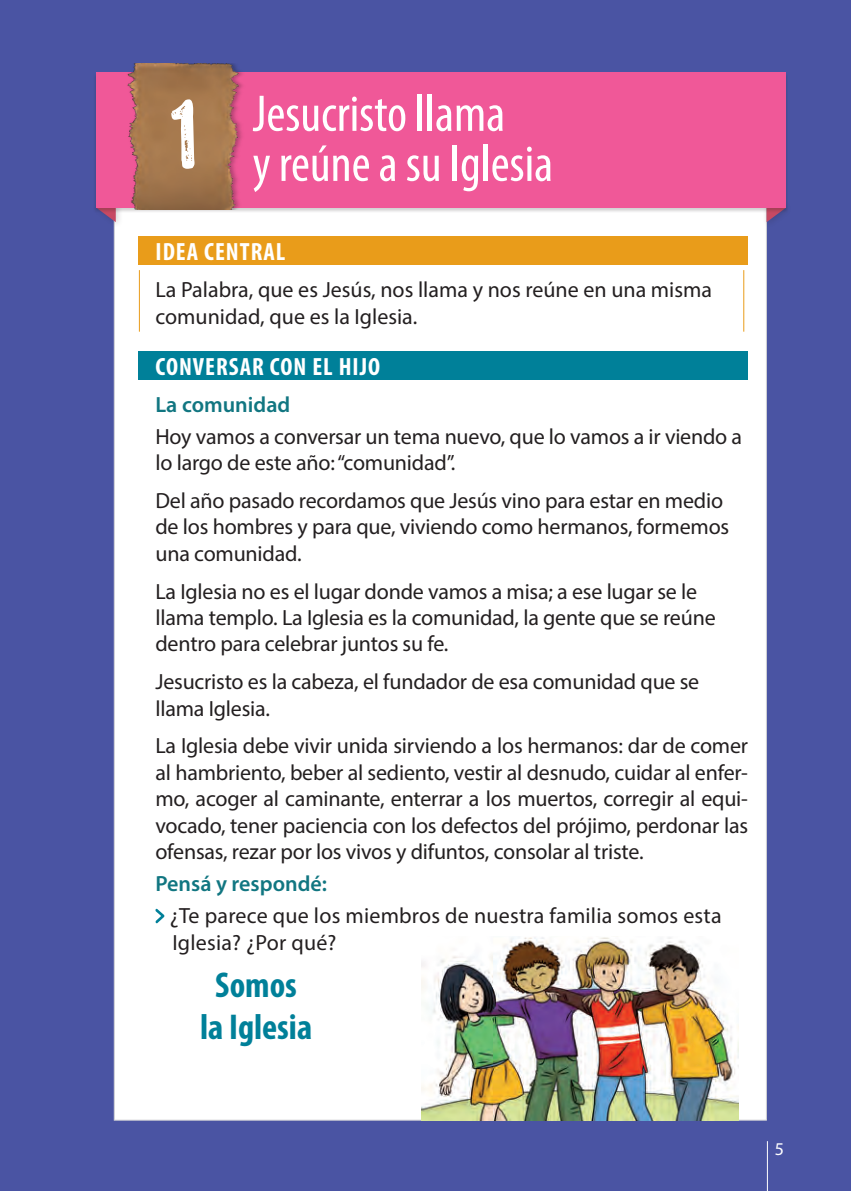
<style>
.page{position:relative;width:851px;height:1191px;background:#fff}
.page>*{position:absolute;margin:0;border:0;box-sizing:border-box;transform-origin:0 0}
.t1{font:condensed 52px/50px "Myriad Pro";color:#fff}
.t2{font:700 condensed 36px/42px "Myriad Pro";color:#008099;text-align:center}
.t3{font:700 condensed 25px "Myriad Pro";letter-spacing:.04em;color:#fff}
.t4{font:22px/26.4px "Myriad Pro";letter-spacing:-.01em;color:#231f20}
.t5{font:22px/26.4px "Myriad Pro";letter-spacing:.01em;color:#231f20}
.t6{font:600 22px "Myriad Pro";color:#117681}
.t7{font:18px "Myriad Pro";color:#fff}
</style>
<div class="page">
<div style="left:0;top:0;width:851px;height:1190px;background:#4a54a3"></div>
<div style="left:114px;top:122px;width:653px;height:998px;background:#fff;border:1px solid #d1d2d4"></div>
<img style="left:421px;top:937px;width:318px;height:182px">
<div style="left:92px;top:189px;width:31px;height:40px;background:#231f20;opacity:.2"></div>
<svg style="left:96px;top:213px;width:20px;height:9px"></svg>
<div style="left:762px;top:189px;width:31px;height:40px;background:#231f20;opacity:.2"></div>
<svg style="left:766px;top:213px;width:20px;height:9px"></svg>
<div style="left:93px;top:73px;width:695px;height:140px;background:#231f20;opacity:.2"></div>
<div style="left:96px;top:73px;width:690px;height:135px;background:#f05898"></div>
<hr style="left:139px;top:270px;width:1px;height:61px;background:#e99c1a">
<hr style="left:743px;top:270px;width:1px;height:61px;background:#e99c1a">
<div style="left:138px;top:237px;width:610px;height:28px;background:#e99c1a"></div>
<div style="left:138px;top:351px;width:610px;height:28px;background:#008099"></div>
<svg style="left:155px;top:908px;width:9px;height:15px"></svg>
<img style="left:114px;top:63px;width:137px;height:146px">
<svg style="left:171px;top:99px;width:23px;height:70px;background:#d6c1ae"></svg>
<hr style="left:767px;top:1140px;width:1px;height:50px;background:#fff">
<h1 class="t1" style="left:253px;top:88px;width:302px">Jesucristo llama<br>y reúne a su Iglesia</h1>
<p class="t3" style="left:155px;top:236px;width:131px">IDEA CENTRAL</p>
<p class="t4" style="left:155px;top:276px;width:558px">La Palabra, que es Jesús, nos llama y nos reúne en una misma comunidad, que es la Iglesia.</p>
<p class="t3" style="left:155px;top:351px;width:226px">CONVERSAR CON EL HIJO</p>
<p class="t6" style="left:155px;top:390px;width:136px">La comunidad</p>
<p class="t4" style="left:155px;top:423px;width:588px">Hoy vamos a conversar un tema nuevo, que lo vamos a ir viendo a lo largo de este año: “comunidad”.</p>
<p class="t4" style="left:155px;top:487px;width:575px">Del año pasado recordamos que Jesús vino para estar en medio de los hombres y para que, viviendo como hermanos, formemos una comunidad.</p>
<p class="t4" style="left:155px;top:577px;width:562px">La Iglesia no es el lugar donde vamos a misa; a ese lugar se le llama templo. La Iglesia es la comunidad, la gente que se reúne dentro para celebrar juntos su fe.</p>
<p class="t4" style="left:155px;top:668px;width:545px">Jesucristo es la cabeza, el fundador de esa comunidad que se llama Iglesia.</p>
<p class="t4" style="left:155px;top:732px;width:594px;text-align:justify">La Iglesia debe vivir unida sirviendo a los hermanos: dar de comer al hambriento, beber al sediento, vestir al desnudo, cuidar al enfer&shy;mo, acoger al caminante, enterrar a los muertos, corregir al equi&shy;vocado, tener paciencia con los defectos del prójimo, perdonar las ofensas, rezar por los vivos y difuntos, consolar al triste.</p>
<p class="t6" style="left:155px;top:869px;width:173px">Pensá y respondé:</p>
<p class="t5" style="left:170px;top:902px;width:553px">¿Te parece que los miembros de nuestra familia somos esta<br>Iglesia? ¿Por qué?</p>
<h2 class="t2" style="left:200px;top:963px;width:114px">Somos la Iglesia</h2>
<p class="t7" style="left:775px;top:1137px;width:11px">5</p>
</div>
